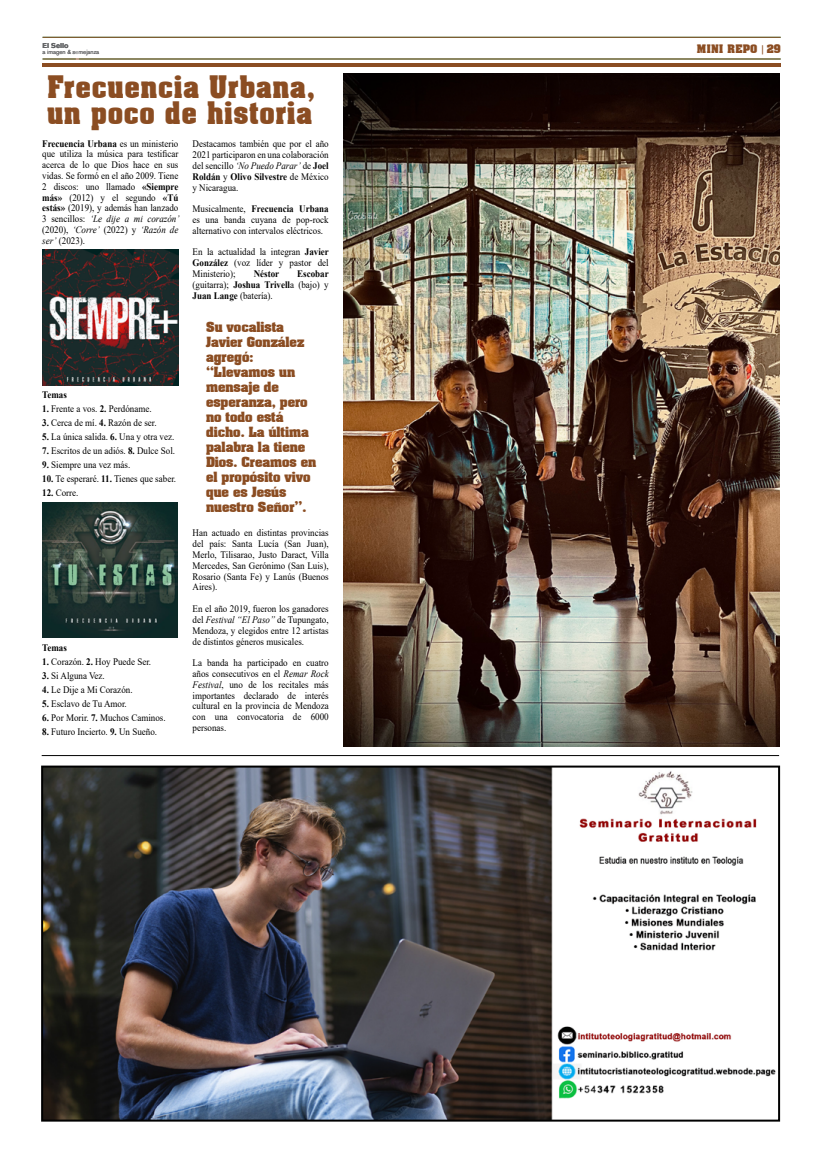
<style>
.page{position:relative;width:823px;height:1163px;background:#fff}
.page>*{position:absolute;margin:0;border:0;box-sizing:border-box;transform-origin:0 0}
.t1{font:700 26.4px/26px "Aaron";letter-spacing:.05em;color:#8b4d22;scale:.91 1}
.t2{font:700 12px/15px "Aaron";color:#8b4d22}
.t3{font:700 10px "Aaron";letter-spacing:.04em;color:#8b4d22}
.t4{font:9.9px/10.8px "Times New Roman";color:#000;text-align:justify;scale:.91 1}
.t5{font:700 9.9px/10.8px "Times New Roman";color:#000;text-align:justify;scale:.91 1}
.t6{font:700 7px "Akzidenz Grotesk BQ";color:#636466}
.t7{font:6px "Akzidenz Grotesk BQ Reg OK";color:#636466}
.s1{font-weight:700}
.s2{font-style:italic}
.s3{font-weight:400}
.s4{font-family:"Akzidenz Grotesk BQ Reg OK";font-weight:400}
</style>
<div class="page">
<hr style="left:43px;top:59px;width:737px;height:1px;background:#8b4d22">
<hr style="left:43px;top:37px;width:737px;height:1px;background:#8b4d22">
<hr style="left:43px;top:63px;width:737px;height:4px;background:#8b4d22">
<hr style="left:42px;top:755px;width:736px;height:1px;background:#000">
<img style="left:44px;top:768px;width:732px;height:350px">
<div style="left:41px;top:765px;width:738px;height:356px;border:2px solid #000"></div>
<img style="left:343px;top:74px;width:436px;height:672px">
<img style="left:43px;top:249px;width:135px;height:136px">
<img style="left:43px;top:502px;width:135px;height:135px">
<p class="t6" style="left:43px;top:41px;width:27px">El Sello</p>
<p class="t7" style="left:43px;top:48px;width:58px">a imagen &amp; semejanza</p>
<h1 class="t1" style="left:47px;top:72px;width:295px">Frecuencia Urbana, un poco de historia</h1>
<p class="t4" style="left:42px;top:137px;width:152px"><span class="s1">Frecuencia Urbana</span> es un ministerio que utiliza la música para testificar acerca de lo que Dios hace en sus vidas. Se formó en el año 2009. Tiene 2 discos: uno llamado <span class="s1">«Siempre más»</span> (2012) y el segundo <span class="s1">«Tú estás»</span> (2019), y además han lanzado 3 sencillos: <span class="s2">‘Le dije a mi corazón’ </span>(2020), <span class="s2">‘Corre’</span> (2022) y <span class="s2">‘Razón de ser’</span> (2023).</p>
<p class="t5" style="left:42px;top:389px;width:29px">Temas</p>
<p class="t4" style="left:42px;top:403px;width:122px"><span class="s1">1.</span> Frente a vos. <span class="s1">2.</span> Perdóname.</p>
<p class="t4" style="left:42px;top:417px;width:127px"><span class="s1">3.</span> Cerca de mí. <span class="s1">4.</span> Razón de ser.</p>
<p class="t4" style="left:42px;top:431px;width:147px"><span class="s1">5.</span> La única salida. <span class="s1">6.</span> Una y otra vez.</p>
<p class="t4" style="left:42px;top:445px;width:147px"><span class="s1">7.</span> Escritos de un adiós. <span class="s1">8.</span> Dulce Sol.</p>
<p class="t4" style="left:42px;top:459px;width:98px"><span class="s1">9.</span> Siempre una vez más.</p>
<p class="t4" style="left:42px;top:473px;width:148px"><span class="s1">10.</span> Te esperaré. <span class="s1">11.</span> Tienes que saber.</p>
<p class="t4" style="left:42px;top:487px;width:41px"><span class="s1">12.</span> Corre.</p>
<p class="t5" style="left:42px;top:642px;width:29px">Temas</p>
<p class="t4" style="left:42px;top:655px;width:121px"><span class="s1">1.</span> Corazón. <span class="s1">2.</span> Hoy Puede Ser.</p>
<p class="t4" style="left:42px;top:669px;width:70px"><span class="s1">3.</span> Si Alguna Vez.</p>
<p class="t4" style="left:42px;top:683px;width:101px"><span class="s1">4.</span> Le Dije a Mi Corazón.</p>
<p class="t4" style="left:42px;top:697px;width:94px"><span class="s1">5.</span> Esclavo de Tu Amor.</p>
<p class="t4" style="left:42px;top:711px;width:137px"><span class="s1">6.</span> Por Morir. <span class="s1">7.</span> Muchos Caminos.</p>
<p class="t4" style="left:42px;top:725px;width:128px"><span class="s1">8.</span> Futuro Incierto. <span class="s1">9.</span> Un Sueño.</p>
<p class="t4" style="left:192px;top:138px;width:151px">Destacamos también que por el año 2021 participaron en una colaboración del sencillo <span class="s2">‘No Puedo Parar’</span> de <span class="s1">Joel Roldán</span> y <span class="s1">Olivo Silvestre</span> de México y Nicaragua.</p>
<p class="t4" style="left:192px;top:203px;width:151px">Musicalmente, <span class="s1">Frecuencia Urbana </span>es una banda cuyana de pop-rock alternativo con intervalos eléctricos.</p>
<p class="t4" style="left:192px;top:246px;width:151px">En la actualidad la integran <span class="s1">Javier González</span> (voz líder y pastor del Ministerio);</p>
<p class="t5" style="left:253px;top:268px;width:30px">Néstor</p>
<p class="t5" style="left:192px;top:268px;width:151px;text-indent:105px">Escobar <span class="s3">(guitarra);</span> Joshua Trivell<span class="s3">a (bajo) y </span>Juan Lange <span class="s3">(batería).</span></p>
<p class="t2" style="left:206px;top:318px;width:112px">Su vocalista<br>Javier González agregó: “Llevamos un mensaje de esperanza, pero no todo está dicho. La última palabra la tiene<br>Dios. Creamos en el propósito vivo que es Jesús nuestro Señor”.</p>
<p class="t4" style="left:192px;top:527px;width:151px">Han actuado en distintas provincias del país: Santa Lucía (San Juan), Merlo, Tilisarao, Justo Daract, Villa Mercedes, San Gerónimo (San Luis), Rosario (Santa Fe) y Lanús (Buenos Aires).</p>
<p class="t4" style="left:192px;top:603px;width:151px">En el año 2019, fueron los ganadores del <span class="s2">Festival “El Paso”</span> de Tupungato, Mendoza, y elegidos entre 12 artistas de distintos géneros musicales.</p>
<p class="t4" style="left:192px;top:657px;width:151px">La banda ha participado en cuatro años consecutivos en el <span class="s2">Remar Rock Festival</span>, uno de los recitales más importantes declarado de interés cultural en la provincia de Mendoza con una convocatoria de 6000 personas.</p>
<p class="t3" style="left:696px;top:40px;width:85px">MINI REPO <span class="s4">|</span> 29</p>
</div>
